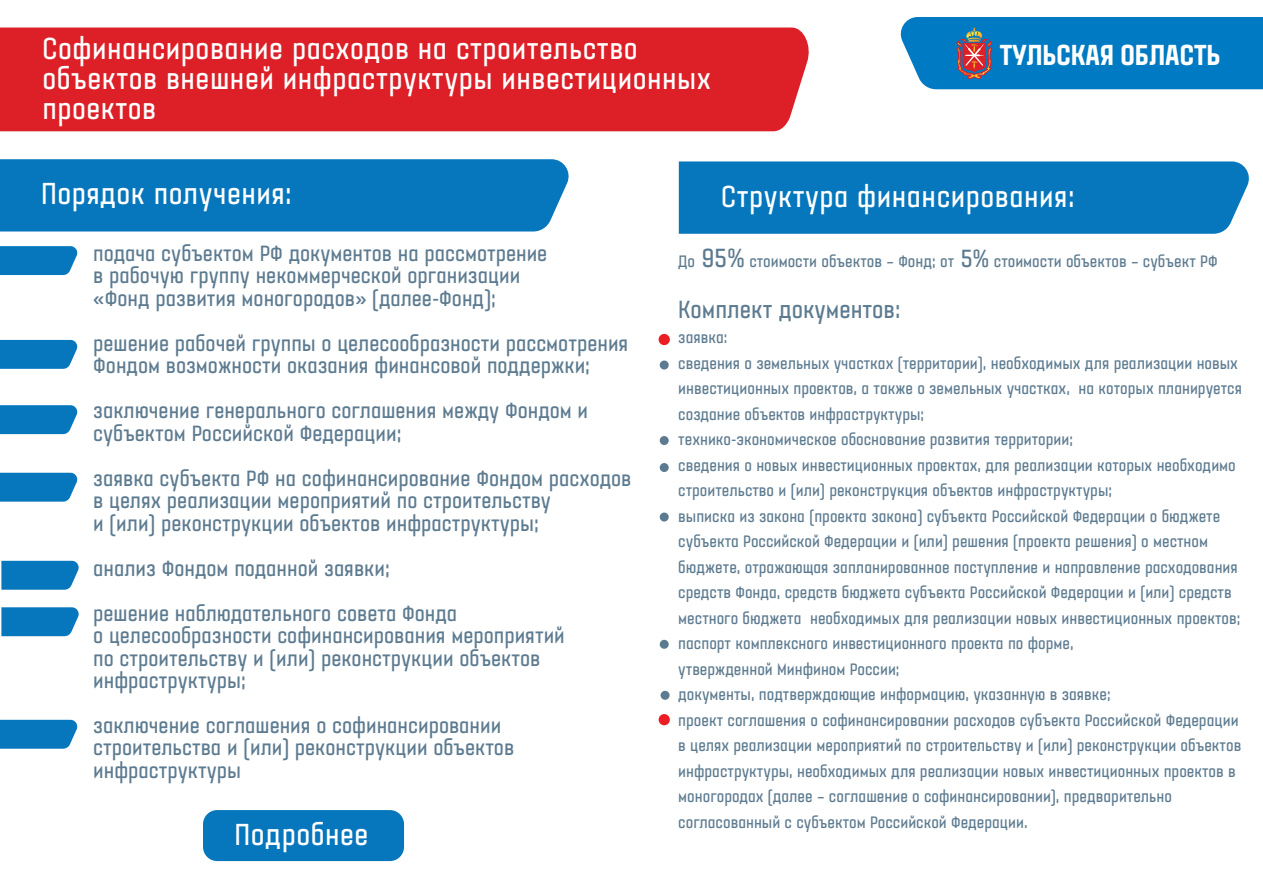
<style>
.page{position:relative;width:1263px;height:893px;background:#fff}
.page>*{position:absolute;margin:0;border:0;box-sizing:border-box;transform-origin:0 0}
.t1{font:700 33px/30px "Gubia";letter-spacing:.015em;color:#fff}
.t2{font:900 31.5px "Gubia";color:#fff}
.t3{font:700 27px "Gubia";color:#5d7b90}
.t4{font:700 24px/22.5px "Gubia";color:#5d7b90}
.t5{font:700 18px/25.5px "Gubia";color:#5d7b90}
.s1{font-size:28.5px}
.s2{font-size:27px}
</style>
<div class="page">
<div style="left:0;top:28px;width:809px;height:103px;background:#dd2028"></div>
<svg style="left:0;top:246px;width:78px;height:29px;background:#157fc1"></svg>
<svg style="left:0;top:340px;width:78px;height:29px;background:#157fc1"></svg>
<svg style="left:0;top:405px;width:78px;height:29px;background:#167fc1"></svg>
<svg style="left:0;top:473px;width:78px;height:29px;background:#1780c1"></svg>
<svg style="left:1px;top:561px;width:78px;height:29px;background:#1680c1"></svg>
<svg style="left:1px;top:607px;width:78px;height:29px;background:#1680c1"></svg>
<svg style="left:0;top:720px;width:78px;height:29px;background:#1680c1"></svg>
<div style="left:0;top:159px;width:569px;height:73px;background:#0677bd"></div>
<svg style="left:901px;top:17px;width:362px;height:72px;background:#0f7bbe"></svg>
<div style="left:678px;top:161px;width:571px;height:73px;background:#0677bd"></div>
<div style="left:659px;top:334px;width:11px;height:11px;background:#ed1d24;border-radius:50%"></div>
<div style="left:659px;top:714px;width:11px;height:11px;background:#ed1d24;border-radius:50%"></div>
<div style="left:660px;top:361px;width:9px;height:9px;background:#5d7b90;border-radius:50%"></div>
<div style="left:660px;top:436px;width:9px;height:9px;background:#5d7b90;border-radius:50%"></div>
<div style="left:660px;top:463px;width:9px;height:9px;background:#5d7b90;border-radius:50%"></div>
<div style="left:660px;top:513px;width:9px;height:9px;background:#5d7b90;border-radius:50%"></div>
<div style="left:660px;top:640px;width:9px;height:9px;background:#5d7b90;border-radius:50%"></div>
<div style="left:660px;top:691px;width:9px;height:9px;background:#5d7b90;border-radius:50%"></div>
<div style="left:203px;top:810px;width:201px;height:51px;background:#0677bd;border-radius:14px"></div>
<h1 class="t1" style="left:43px;top:33px;width:670px">Софинансирование расходов на строительство объектов внешней инфраструктуры инвестиционных проектов</h1>
<h2 class="t2" style="left:1000px;top:33px;width:222px">ТУЛЬСКАЯ ОБЛАСТЬ</h2>
<h1 class="t1" style="left:41px;top:178px;width:252px">Порядок получения:</h1>
<h1 class="t1" style="left:721px;top:180px;width:355px">Структура финансирования:</h1>
<h3 class="t4" style="left:93px;top:241px;width:456px">подача субъектом РФ документов на рассмотрение в рабочую группу некоммерческой организации «Фонд развития моногородов» (далее-Фонд);</h3>
<h3 class="t4" style="left:93px;top:331px;width:536px">решение рабочей группы о целесообразности рассмотрения<br>Фондом возможности оказания финансовой поддержки;</h3>
<h3 class="t4" style="left:93px;top:398px;width:496px">заключение генерального соглашения между Фондом и субъектом Российской Федерации;</h3>
<h3 class="t4" style="left:93px;top:466px;width:540px">заявка субъекта РФ на софинансирование Фондом расходов в целях реализации мероприятий по строительству<br>и (или) реконструкции объектов инфраструктуры;</h3>
<h3 class="t4" style="left:93px;top:545px;width:365px;line-height:45px">анализ Фондом поданной заявки; решение наблюдательного совета Фонда</h3>
<h3 class="t4" style="left:93px;top:623px;width:473px">о целесообразности софинансирования мероприятий по строительству и (или) реконструкции объектов инфраструктуры;</h3>
<h3 class="t4" style="left:93px;top:713px;width:422px">заключение соглашения о софинансировании строительства и (или) реконструкции объектов инфраструктуры</h3>
<h1 class="t1" style="left:235px;top:818px;width:135px">Подробнее</h1>
<p class="t5" style="left:678px;top:247px;width:541px">До <span class="s1">95%</span> стоимости объектов – Фонд; от <span class="s2">5%</span> стоимости объектов – субъект РФ</p>
<h3 class="t3" style="left:678px;top:291px;width:224px">Комплект документов:</h3>
<p class="t5" style="left:678px;top:324px;width:565px">заявка:<br>сведения о земельных участках (территории), необходимых для реализации новых инвестиционных проектов, а также о земельных участках, на которых планируется создание объектов инфраструктуры;<br>технико-экономическое обоснование развития территории;<br>сведения о новых инвестиционных проектах, для реализации которых необходимо строительство и (или) реконструкция объектов инфраструктуры;<br>выписка из закона (проекта закона) субъекта Российской Федерации о бюджете субъекта Российской Федерации и (или) решения (проекта решения) о местном бюджете, отражающая запланированное поступление и направление расходования средств Фонда, средств бюджета субъекта Российской Федерации и (или) средств местного бюджета необходимых для реализации новых инвестиционных проектов; паспорт комплексного инвестиционного проекта по форме,<br>утвержденной Минфином России;<br>документы, подтверждающие информацию, указанную в заявке;<br>проект соглашения о софинансировании расходов субъекта Российской Федерации в целях реализации мероприятий по строительству и (или) реконструкции объектов инфраструктуры, необходимых для реализации новых инвестиционных проектов в моногородах (далее – соглашение о софинансировании), предварительно согласованный с субъектом Российской Федерации.</p>
</div>
